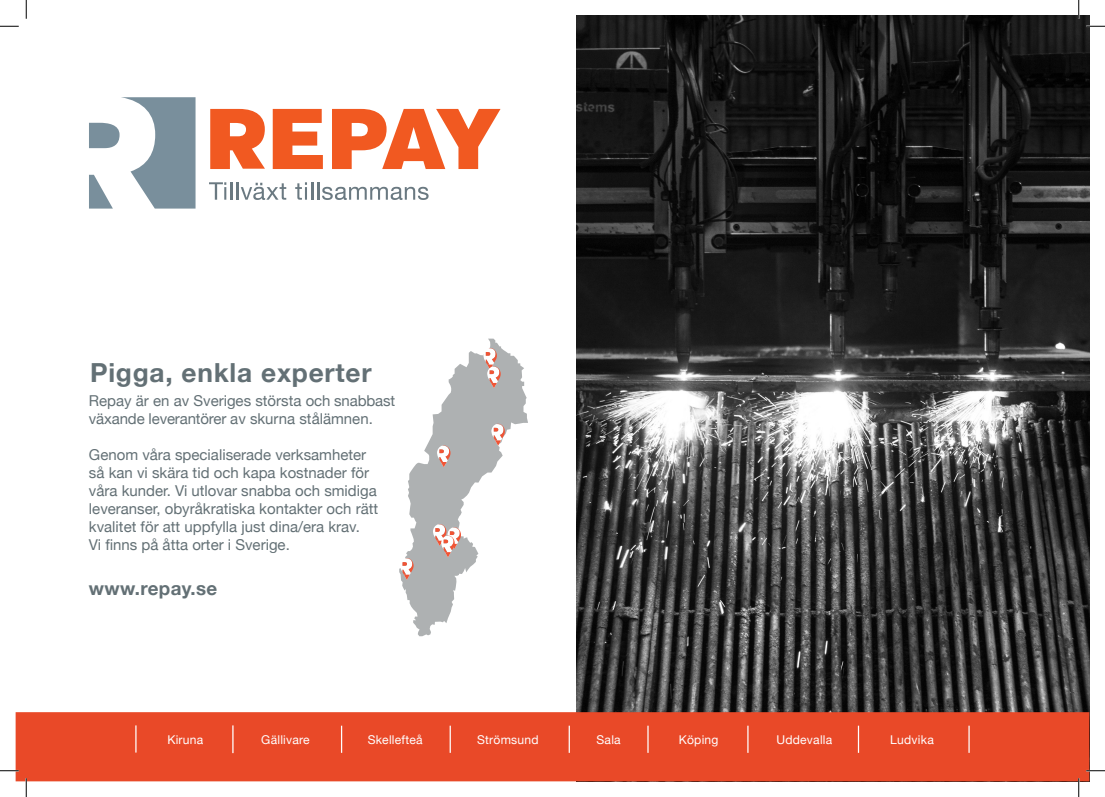
<style>
.page{position:relative;width:1105px;height:797px;background:#fff}
.page>*{position:absolute;margin:0;border:0;box-sizing:border-box;transform-origin:0 0}
.t1{font:700 26.25px "Helvetica Neue";letter-spacing:.03em;color:#637075}
.t2{font:700 18.75px "Helvetica Neue";letter-spacing:.02em;color:#637075}
.t3{font:15px/18px "Helvetica Neue";color:#637075}
.t4{font:12.12px "Helvetica Neue";letter-spacing:.02em;color:#fff}
</style>
<div class="page">
<img style="left:577px;top:16px;width:512px;height:696px">
<div style="left:16px;top:712px;width:1073px;height:69px;background:#e94928"></div>
<svg style="left:399px;top:338px;width:129px;height:298px"></svg>
<svg style="left:400px;top:558px;width:14px;height:22px"></svg>
<svg style="left:433px;top:524px;width:28px;height:33px"></svg>
<svg style="left:437px;top:445px;width:13px;height:22px"></svg>
<svg style="left:491px;top:424px;width:14px;height:21px"></svg>
<svg style="left:483px;top:348px;width:18px;height:40px"></svg>
<hr style="left:232px;top:725px;width:2px;height:28px;background:#fff">
<svg style="left:341px;top:725px;width:1px;height:27px"></svg>
<svg style="left:450px;top:725px;width:1px;height:27px"></svg>
<svg style="left:569px;top:725px;width:1px;height:27px"></svg>
<hr style="left:647px;top:725px;width:2px;height:27px;background:#fff">
<svg style="left:747px;top:725px;width:1px;height:27px"></svg>
<svg style="left:858px;top:725px;width:1px;height:27px"></svg>
<hr style="left:135px;top:725px;width:2px;height:27px;background:#fff">
<hr style="left:968px;top:725px;width:2px;height:27px;background:#fff">
<svg style="left:273px;top:109px;width:50px;height:60px"></svg>
<svg style="left:332px;top:109px;width:168px;height:60px"></svg>
<svg style="left:210px;top:109px;width:55px;height:60px"></svg>
<svg style="left:89px;top:97px;width:107px;height:111px"></svg>
<svg style="left:209px;top:182px;width:77px;height:18px"></svg>
<svg style="left:295px;top:182px;width:134px;height:18px"></svg>
<svg style="left:0;top:25px;width:19px;height:2px"></svg>
<svg style="left:1086px;top:25px;width:19px;height:2px"></svg>
<svg style="left:0;top:770px;width:19px;height:1px"></svg>
<svg style="left:1086px;top:770px;width:19px;height:1px"></svg>
<svg style="left:25px;top:0;width:2px;height:19px"></svg>
<svg style="left:25px;top:778px;width:2px;height:19px"></svg>
<svg style="left:1078px;top:0;width:1px;height:19px"></svg>
<svg style="left:1078px;top:778px;width:1px;height:19px"></svg>
<p class="t1" style="left:90px;top:352px;width:283px">Pigga, enkla experter</p>
<p class="t3" style="left:89px;top:392px;width:308px">Repay är en av Sveriges största och snabbast växande leverantörer av skurna stålämnen.</p>
<p class="t3" style="left:89px;top:446px;width:279px">Genom våra specialiserade verksamheter</p>
<p class="t3" style="left:89px;top:464px;width:291px">så kan vi skära tid och kapa kostnader för våra kunder. Vi utlovar snabba och smidiga leveranser, obyråkratiska kontakter och rätt kvalitet för att uppfylla just dina/era krav.</p>
<p class="t3" style="left:89px;top:536px;width:202px">Vi finns på åtta orter i Sverige.</p>
<p class="t2" style="left:89px;top:574px;width:130px">www.repay.se</p>
<p class="t4" style="left:167px;top:731px;width:37px">Kiruna</p>
<p class="t4" style="left:261px;top:731px;width:50px">Gällivare</p>
<p class="t4" style="left:368px;top:731px;width:57px">Skellefteå</p>
<p class="t4" style="left:477px;top:731px;width:63px">Strömsund</p>
<p class="t4" style="left:597px;top:731px;width:26px">Sala</p>
<p class="t4" style="left:679px;top:731px;width:41px">Köping</p>
<p class="t4" style="left:776px;top:731px;width:57px">Uddevalla</p>
<p class="t4" style="left:890px;top:731px;width:45px">Ludvika</p>
</div>
